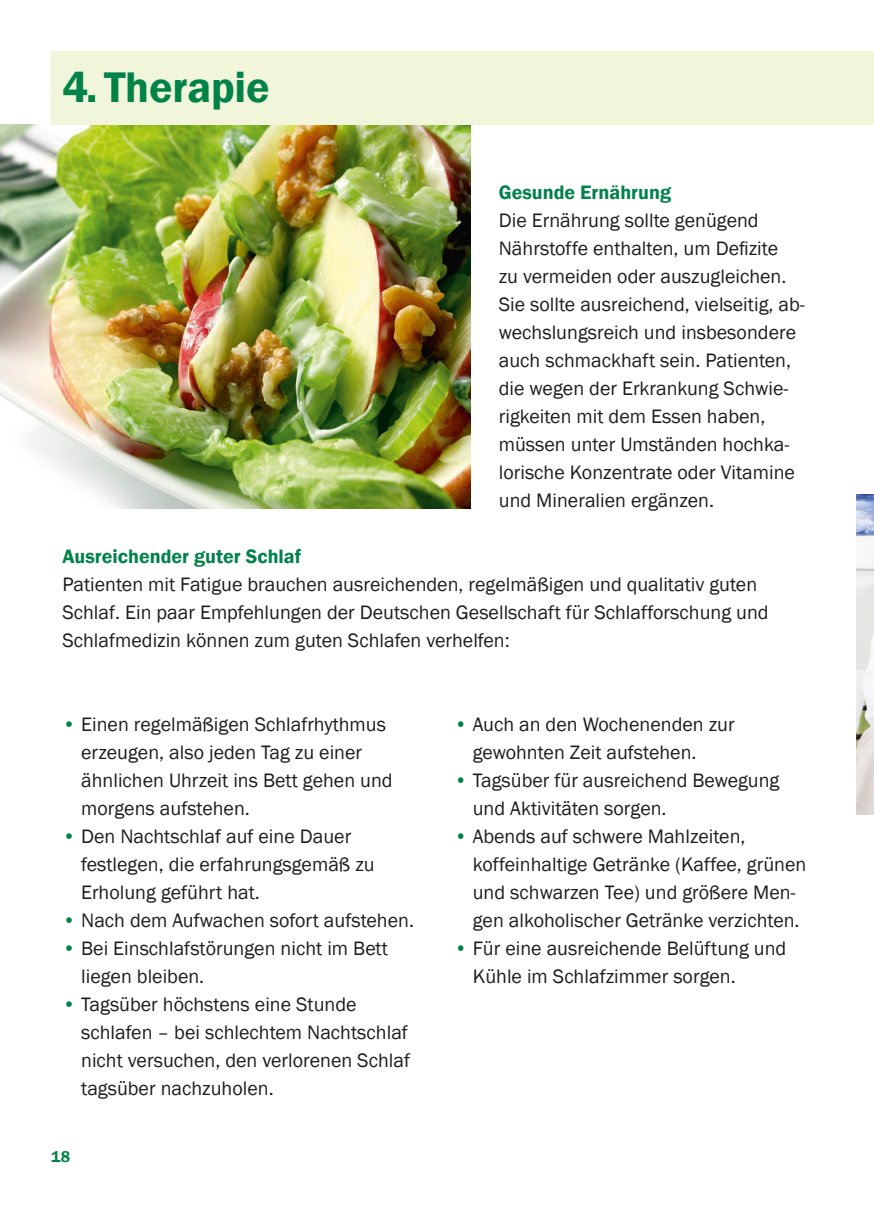
<style>
.page{position:relative;width:874px;height:1225px;background:#fff}
.page>*{position:absolute;margin:0;border:0;box-sizing:border-box;transform-origin:0 0}
.t1{font:600 44px "Franklin Gothic";letter-spacing:-.005em;color:#008249}
.t2{font:20px/28px "Franklin Gothic";color:#1d1d1b}
.t3{font:600 20px "Franklin Gothic";color:#008249}
.t4{font:600 16px "Franklin Gothic";color:#008249}
.s1{color:#008249}
</style>
<div class="page">
<img style="left:0;top:125px;width:470px;height:384px">
<div style="left:51px;top:51px;width:822px;height:74px;background:#f1f5da"></div>
<img style="left:856px;top:494px;width:17px;height:320px">
<h1 class="t1" style="left:62px;top:60px;width:209px">4. Therapie</h1>
<p class="t3" style="left:498px;top:180px;width:174px">Gesunde Ernährung</p>
<p class="t2" style="left:498px;top:207px;width:307px">Die Ernährung sollte genügend Nährstoffe enthalten, um Defizite<br>zu vermeiden oder auszugleichen.<br>Sie sollte ausreichend, vielseitig, ab&shy;wechslungsreich und insbesondere auch schmackhaft sein. Patienten, die wegen der Erkrankung Schwie&shy;rigkeiten mit dem Essen haben, müssen unter Umständen hochka&shy;lorische Konzentrate oder Vitamine und Mineralien ergänzen.</p>
<p class="t3" style="left:62px;top:544px;width:240px">Ausreichender guter Schlaf</p>
<p class="t2" style="left:62px;top:571px;width:707px">Patienten mit Fatigue brauchen ausreichenden, regelmäßigen und qualitativ guten<br>Schlaf. Ein paar Empfehlungen der Deutschen Gesellschaft für Schlafforschung und<br>Schlafmedizin können zum guten Schlafen verhelfen:</p>
<p class="t2" style="left:81px;top:711px;width:313px;text-indent:-19px"><span class="s1">•</span> Einen regelmäßigen Schlafrhythmus erzeugen, also jeden Tag zu einer ähnlichen Uhrzeit ins Bett gehen und morgens aufstehen.</p>
<p class="t2" style="left:81px;top:823px;width:295px;text-indent:-19px"><span class="s1">•</span> Den Nachtschlaf auf eine Dauer festlegen, die erfahrungsgemäß zu<br>Erholung geführt hat.</p>
<p class="t2" style="left:62px;top:907px;width:353px"><span class="s1">•</span> Nach dem Aufwachen sofort aufstehen.</p>
<p class="t2" style="left:81px;top:935px;width:308px;text-indent:-19px"><span class="s1">•</span> Bei Einschlafstörungen nicht im Bett liegen bleiben.</p>
<p class="t2" style="left:81px;top:991px;width:330px;text-indent:-19px"><span class="s1">•</span> Tagsüber höchstens eine Stunde schlafen – bei schlechtem Nachtschlaf nicht versuchen, den verlorenen Schlaf tagsüber nachzuholen.</p>
<p class="t4" style="left:51px;top:1147px;width:20px">18</p>
<p class="t2" style="left:472px;top:711px;width:263px;text-indent:-19px"><span class="s1">•</span> Auch an den Wochenenden zur gewohnten Zeit aufstehen.</p>
<p class="t2" style="left:472px;top:767px;width:308px;text-indent:-19px"><span class="s1">•</span> Tagsüber für ausreichend Bewegung und Aktivitäten sorgen.</p>
<p class="t2" style="left:472px;top:823px;width:335px;text-indent:-19px"><span class="s1">•</span> Abends auf schwere Mahlzeiten, koffeinhaltige Getränke (Kaffee, grünen und schwarzen Tee) und größere Men&shy;gen alkoholischer Getränke verzichten.</p>
<p class="t2" style="left:472px;top:935px;width:315px;text-indent:-19px"><span class="s1">•</span> Für eine ausreichende Belüftung und<br>Kühle im Schlafzimmer sorgen.</p>
</div>
